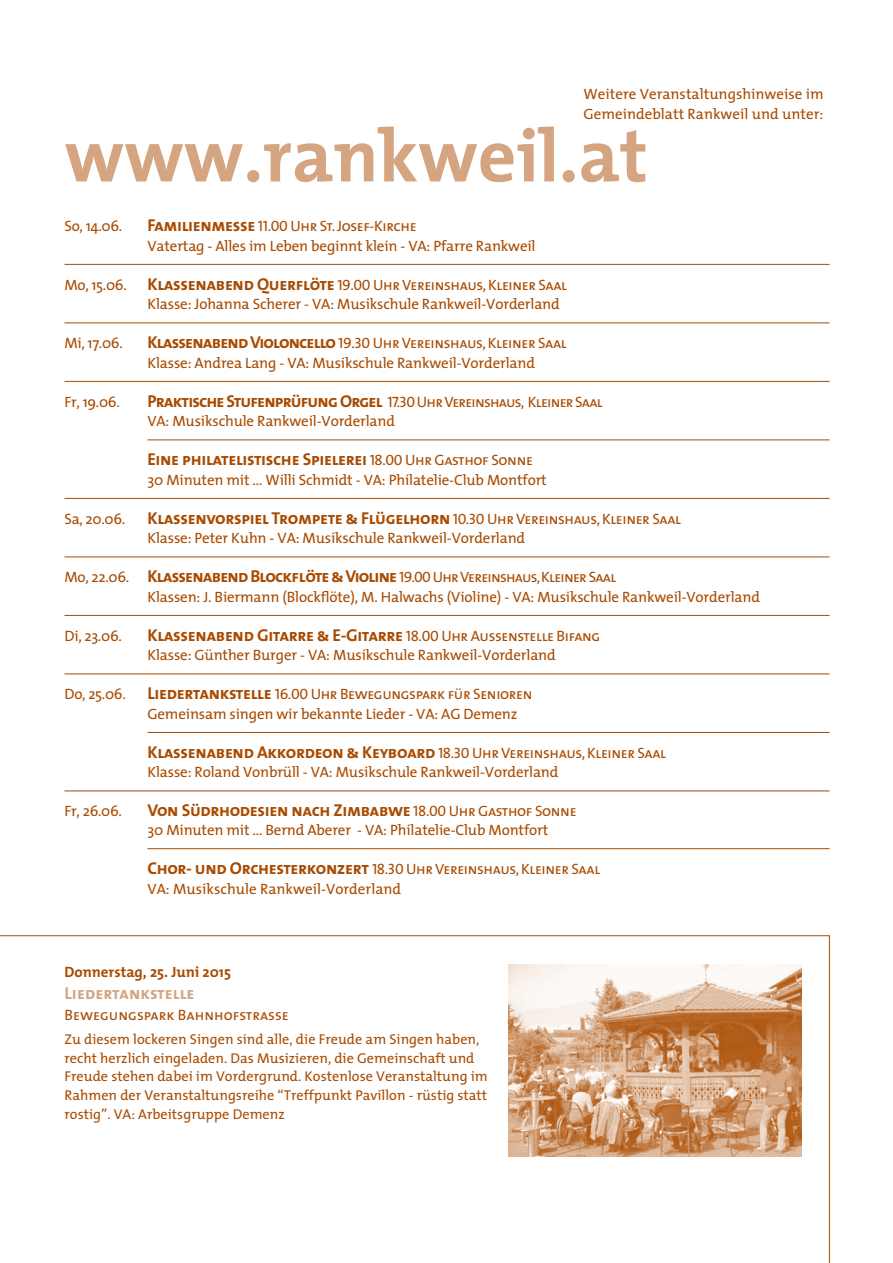
<style>
.page{position:relative;width:893px;height:1263px;background:#fff}
.page>*{position:absolute;margin:0;border:0;box-sizing:border-box;transform-origin:0 0}
.t1{font:700 75px "The Mix";color:#d4a580}
.t2{font:17.25px "The Mix Bold Caps";letter-spacing:-.02em;color:#a94b00}
.t3{font:17.25px "The Mix Bold Caps";color:#d4a580}
.t4{font:15px/19.5px "The Mix";letter-spacing:-.01em;color:#a94b00}
.t5{font:15px "The Mix Caps";letter-spacing:-.025em;color:#a94b00}
.t6{font:15px "The Mix Caps";letter-spacing:-.05em;color:#a94b00}
.t7{font:15px "The Mix Caps";color:#a94b00}
.t8{font:700 15px "The Mix";color:#a94b00}
.t9{font:14.25px/18.8px "The Mix";color:#a94b00}
.s1{font-family:"The Mix Bold Caps";font-size:17.25px}
.s2{font-family:"The Mix"}
.s3{font-family:"The Mix Caps";font-size:15px}
</style>
<div class="page">
<hr style="left:64px;top:264px;width:766px;height:1px;background:#a94b00">
<hr style="left:64px;top:323px;width:766px;height:1px;background:#a94b00">
<hr style="left:64px;top:381px;width:766px;height:1px;background:#a94b00">
<hr style="left:147px;top:440px;width:683px;height:1px;background:#a94b00">
<hr style="left:64px;top:498px;width:766px;height:1px;background:#a94b00">
<hr style="left:64px;top:557px;width:766px;height:1px;background:#a94b00">
<hr style="left:64px;top:615px;width:766px;height:1px;background:#a94b00">
<hr style="left:64px;top:674px;width:766px;height:1px;background:#a94b00">
<hr style="left:147px;top:732px;width:683px;height:1px;background:#a94b00">
<hr style="left:64px;top:791px;width:766px;height:1px;background:#a94b00">
<hr style="left:147px;top:848px;width:683px;height:1px;background:#a94b00">
<svg style="left:0;top:935px;width:830px;height:328px"></svg>
<img style="left:508px;top:964px;width:293px;height:192px">
<p class="t4" style="left:583px;top:84px;width:242px">Weitere Veranstaltungshinweise im<br>Gemeindeblatt Rankweil und unter:</p>
<h1 class="t1" style="left:64px;top:93px;width:585px">www.rankweil.at</h1>
<p class="t4" style="left:64px;top:216px;width:59px">So, 14.06.</p>
<p class="t5" style="left:147px;top:214px;width:271px"><span class="s1">Familienmesse</span> 11.00 Uhr St. Josef-Kirche</p>
<p class="t4" style="left:147px;top:236px;width:390px">Vatertag - Alles im Leben beginnt klein - VA: Pfarre Rankweil</p>
<p class="t5" style="left:64px;top:272px;width:504px"><span class="s2">Mo, 15.06.</span> <span class="s1">Klassenabend Querflöte</span> 19.00 Uhr Vereinshaus, Kleiner Saal</p>
<p class="t4" style="left:147px;top:294px;width:414px">Klasse: Johanna Scherer - VA: Musikschule Rankweil-Vorderland</p>
<p class="t4" style="left:64px;top:333px;width:60px">Mi, 17.06.</p>
<p class="t5" style="left:147px;top:331px;width:421px"><span class="s1">KlassenabendVioloncello</span> 19.30 Uhr Vereinshaus, Kleiner Saal</p>
<p class="t4" style="left:147px;top:353px;width:389px">Klasse: Andrea Lang - VA: Musikschule Rankweil-Vorderland</p>
<p class="t4" style="left:64px;top:392px;width:57px">Fr, 19.06.</p>
<p class="t6" style="left:147px;top:389px;width:457px"><span class="s1">Praktische Stufenprüfung Orgel</span> 17.30 Uhr Vereinshaus, Kleiner Saal</p>
<p class="t4" style="left:147px;top:411px;width:249px">VA: Musikschule Rankweil-Vorderland</p>
<p class="t2" style="left:147px;top:445px;width:387px">Eine philatelistische Spielerei <span class="s3">18.00 Uhr Gasthof Sonne</span></p>
<p class="t4" style="left:147px;top:470px;width:401px">30 Minuten mit ... Willi Schmidt - VA: Philatelie-Club Montfort</p>
<p class="t4" style="left:64px;top:509px;width:62px">Sa, 20.06.</p>
<p class="t2" style="left:147px;top:504px;width:535px">Klassenvorspiel Trompete &amp; Flügelhorn <span class="s3">10.30 Uhr Vereinshaus, Kleiner Saal</span></p>
<p class="t4" style="left:147px;top:528px;width:379px">Klasse: Peter Kuhn - VA: Musikschule Rankweil-Vorderland</p>
<p class="t6" style="left:64px;top:565px;width:553px"><span class="s2">Mo, 22.06.</span> <span class="s1">Klassenabend Blockflöte &amp;Violine</span> 19.00 Uhr Vereinshaus, Kleiner Saal</p>
<p class="t4" style="left:147px;top:587px;width:614px">Klassen: J. Biermann (Blockflöte), M. Halwachs (Violine) - VA: Musikschule Rankweil-Vorderland</p>
<p class="t4" style="left:64px;top:626px;width:59px">Di, 23.06.</p>
<p class="t2" style="left:147px;top:621px;width:454px">Klassenabend Gitarre &amp; E-Gitarre <span class="s3">18.00 Uhr Aussenstelle Bifang</span></p>
<p class="t4" style="left:147px;top:645px;width:410px">Klasse: Günther Burger - VA: Musikschule Rankweil-Vorderland</p>
<p class="t4" style="left:64px;top:684px;width:63px">Do, 25.06.</p>
<p class="t5" style="left:147px;top:682px;width:387px"><span class="s1">Liedertankstelle</span> 16.00 Uhr Bewegungspark für Senioren</p>
<p class="t4" style="left:147px;top:704px;width:372px">Gemeinsam singen wir bekannte Lieder - VA: AG Demenz</p>
<p class="t5" style="left:147px;top:740px;width:520px"><span class="s1">Klassenabend Akkordeon &amp; Keyboard</span> 18.30 Uhr Vereinshaus, Kleiner Saal</p>
<p class="t4" style="left:147px;top:762px;width:412px">Klasse: Roland Vonbrüll - VA: Musikschule Rankweil-Vorderland</p>
<p class="t4" style="left:64px;top:800px;width:59px">Fr, 26.06.</p>
<p class="t2" style="left:147px;top:795px;width:431px">Von Südrhodesien nach Zimbabwe <span class="s3">18.00 Uhr Gasthof Sonne</span></p>
<p class="t4" style="left:147px;top:820px;width:402px">30 Minuten mit ... Bernd Aberer - VA: Philatelie-Club Montfort</p>
<p class="t5" style="left:147px;top:857px;width:454px"><span class="s1">Chor- und Orchesterkonzert</span> 18.30 Uhr Vereinshaus, Kleiner Saal</p>
<p class="t4" style="left:147px;top:878px;width:255px">VA: Musikschule Rankweil-Vorderland</p>
<p class="t8" style="left:65px;top:959px;width:168px">Donnerstag, 25. Juni 2015</p>
<p class="t3" style="left:65px;top:978px;width:132px">Liedertankstelle</p>
<p class="t7" style="left:65px;top:1003px;width:226px">Bewegungspark Bahnhofstrasse</p>
<p class="t9" style="left:64px;top:1029px;width:425px">Zu diesem lockeren Singen sind alle, die Freude am Singen haben, recht herzlich eingeladen. Das Musizieren, die Gemeinschaft und Freude stehen dabei im Vordergrund. Kostenlose Veranstaltung im Rahmen der Veranstaltungsreihe “Treffpunkt Pavillon - rüstig statt rostig”. VA: Arbeitsgruppe Demenz</p>
</div>
